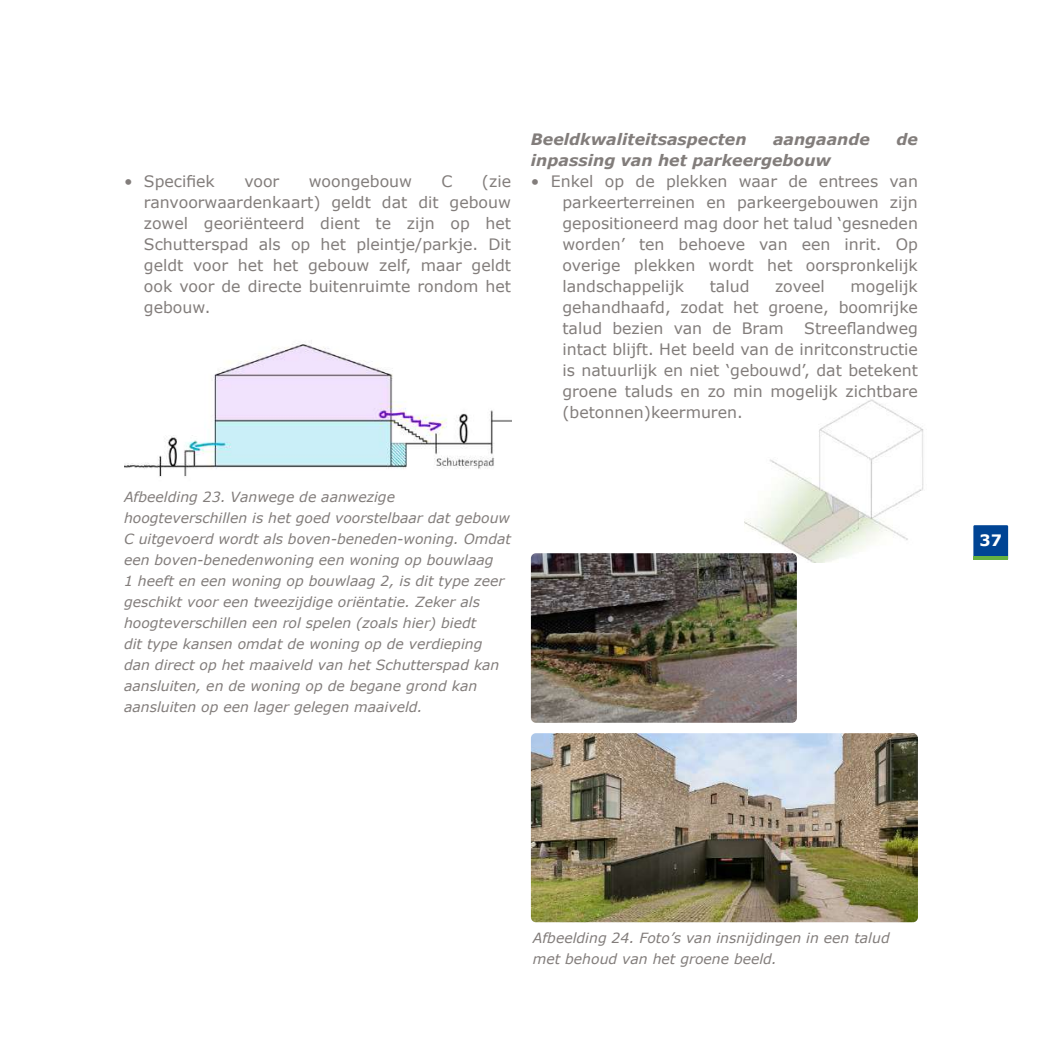
<style>
.page{position:relative;width:1042px;height:1042px;background:#fff}
.page>*{position:absolute;margin:0;border:0;box-sizing:border-box;transform-origin:0 0}
.t1{font:15.75px/21px "Verdana";color:#827d7b;text-align:justify}
.t2{font:italic 700 15.75px "Verdana";color:#827d7b}
.t3{font:700 15.75px "Verdana";color:#fff}
.t4{font:italic 14px/21px "Verdana";color:#827d7b}
</style>
<div class="page">
<img style="left:124px;top:344px;width:387px;height:133px">
<img style="left:531px;top:733px;width:387px;height:189px">
<img style="left:744px;top:399px;width:180px;height:163px">
<img style="left:531px;top:553px;width:266px;height:170px">
<div style="left:973px;top:525px;width:35px;height:35px;background:#004494"></div>
<hr style="left:973px;top:556px;width:35px;height:4px;background:#65b041">
<p class="t1" style="left:124px;top:171px;width:92px">• Specifiek</p>
<p class="t1" style="left:244px;top:171px;width:37px">voor</p>
<p class="t1" style="left:309px;top:171px;width:105px">woongebouw</p>
<p class="t1" style="left:441px;top:171px;width:12px">C</p>
<p class="t1" style="left:144px;top:171px;width:369px;text-indent:338px">(zie ranvoorwaardenkaart) geldt dat dit gebouw zowel georiënteerd dient te zijn op het Schutterspad als op het pleintje/parkje. Dit geldt voor het het gebouw zelf, maar geldt ook voor de directe buitenruimte rondom het gebouw.</p>
<p class="t2" style="left:531px;top:129px;width:217px">Beeldkwaliteitsaspecten</p>
<p class="t2" style="left:773px;top:129px;width:98px">aangaande</p>
<p class="t2" style="left:896px;top:129px;width:23px">de</p>
<p class="t2" style="left:531px;top:150px;width:301px">inpassing van het parkeergebouw</p>
<p class="t1" style="left:562px;top:171px;width:357px;text-indent:-32px">• Enkel op de plekken waar de entrees van parkeerterreinen en parkeergebouwen zijn gepositioneerd mag door het talud ‘gesneden worden’ ten behoeve van een inrit. Op overige plekken wordt het oorspronkelijk landschappelijk</p>
<p class="t1" style="left:562px;top:276px;width:357px;text-indent:288px">mogelijk gehandhaafd, zodat het groene, boomrijke talud bezien van de Bram</p>
<p class="t1" style="left:710px;top:276px;width:41px">talud</p>
<p class="t1" style="left:775px;top:276px;width:51px">zoveel</p>
<p class="t1" style="left:562px;top:318px;width:357px;text-indent:242px">Streeflandweg intact blijft. Het beeld van de inritconstructie is natuurlijk en niet ‘gebouwd’, dat betekent groene taluds en zo min mogelijk zichtbare (betonnen)keermuren.</p>
<p class="t4" style="left:124px;top:487px;width:388px">Afbeelding 23. Vanwege de aanwezige hoogteverschillen is het goed voorstelbaar dat gebouw C uitgevoerd wordt als boven-beneden-woning. Omdat een boven-benedenwoning een woning op bouwlaag<br>1 heeft en een woning op bouwlaag 2, is dit type zeer geschikt voor een tweezijdige oriëntatie. Zeker als hoogteverschillen een rol spelen (zoals hier) biedt<br>dit type kansen omdat de woning op de verdieping dan direct op het maaiveld van het Schutterspad kan aansluiten, en de woning op de begane grond kan aansluiten op een lager gelegen maaiveld.</p>
<p class="t3" style="left:979px;top:530px;width:24px">37</p>
<p class="t4" style="left:533px;top:928px;width:358px">Afbeelding 24. Foto’s van insnijdingen in een talud met behoud van het groene beeld.</p>
</div>
